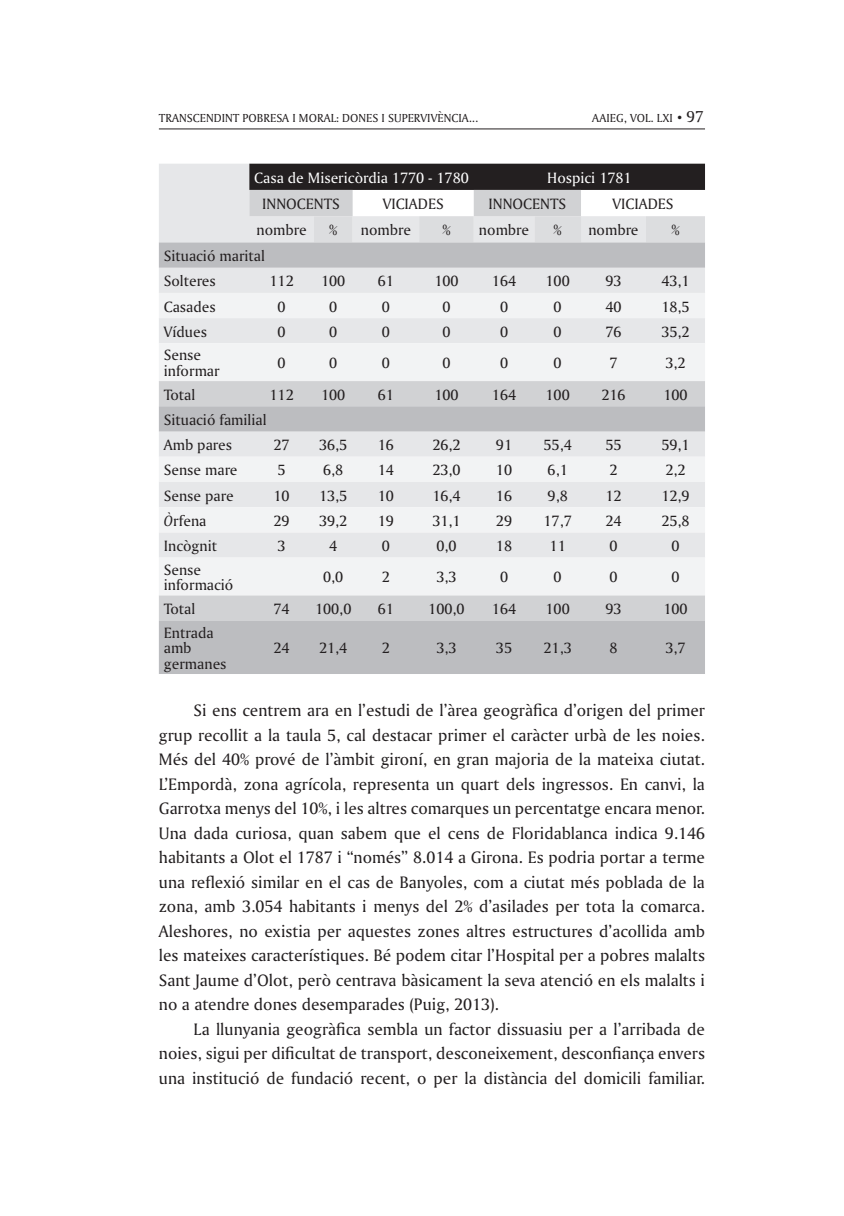
<style>
.page{position:relative;width:844px;height:1216px;background:#fff}
.page>*{position:absolute;margin:0;border:0;box-sizing:border-box;transform-origin:0 0}
.t1{font:17.5px/24.5px "Amerigo BT Roman A";color:#231f20;text-align:justify}
.t2{font:15.75px/15.8px "Amerigo BT Roman A";color:#231f20}
.t3{font:15.75px "Amerigo BT Roman A";color:#fff}
.t4{font:12.25px "Amerigo BT Roman A";color:#231f20}
.s1{font-size:16.62px}
.s2{font-family:"Amerigo BT Italic A"}
</style>
<div class="page">
<hr style="left:159px;top:129px;width:545px;height:1px;background:#231f20">
<div style="left:249px;top:164px;width:455px;height:26px;background:#231f20"></div>
<svg style="left:159px;top:190px;width:422px;height:52px"></svg>
<div style="left:314px;top:216px;width:390px;height:26px;background:#e3e3e5"></div>
<svg style="left:159px;top:242px;width:545px;height:432px;background:#c8c9cc"></svg>
<svg style="left:159px;top:293px;width:545px;height:302px;fill:#f0f1f2"></svg>
<p class="t4" style="left:159px;top:110px;width:320px">TRANSCENDINT POBRESA I MORAL: DONES I SUPERVIVÈNCIA...</p>
<p class="t4" style="left:592px;top:110px;width:113px">AAIEG, VOL. LXI • <span class="s1">97</span></p>
<p class="t3" style="left:254px;top:168px;width:216px">Casa de Misericòrdia 1770 - 1780</p>
<p class="t3" style="left:547px;top:168px;width:86px">Hospici 1781</p>
<p class="t2" style="left:262px;top:196px;width:79px">INNOCENTS</p>
<p class="t2" style="left:382px;top:196px;width:62px">VICIADES</p>
<p class="t2" style="left:488px;top:196px;width:79px">INNOCENTS</p>
<p class="t2" style="left:612px;top:196px;width:62px">VICIADES</p>
<p class="t2" style="left:256px;top:222px;width:52px">nombre</p>
<p class="t2" style="left:329px;top:222px;width:10px">%</p>
<p class="t2" style="left:361px;top:222px;width:52px">nombre</p>
<p class="t2" style="left:442px;top:222px;width:10px">%</p>
<p class="t2" style="left:479px;top:222px;width:52px">nombre</p>
<p class="t2" style="left:553px;top:222px;width:10px">%</p>
<p class="t2" style="left:588px;top:222px;width:52px">nombre</p>
<p class="t2" style="left:671px;top:222px;width:10px">%</p>
<p class="t2" style="left:164px;top:248px;width:103px">Situació marital</p>
<p class="t2" style="left:164px;top:273px;width:53px">Solteres</p>
<p class="t2" style="left:269px;top:273px;width:26px">112</p>
<p class="t2" style="left:321px;top:273px;width:26px">100</p>
<p class="t2" style="left:377px;top:273px;width:18px">61</p>
<p class="t2" style="left:434px;top:273px;width:26px">100</p>
<p class="t2" style="left:492px;top:273px;width:26px">164</p>
<p class="t2" style="left:545px;top:273px;width:26px">100</p>
<p class="t2" style="left:605px;top:273px;width:18px">93</p>
<p class="t2" style="left:661px;top:273px;width:30px">43,1</p>
<p class="t2" style="left:164px;top:298px;width:53px">Casades</p>
<p class="t2" style="left:277px;top:298px;width:10px">0</p>
<p class="t2" style="left:329px;top:298px;width:10px">0</p>
<p class="t2" style="left:382px;top:298px;width:10px">0</p>
<p class="t2" style="left:442px;top:298px;width:10px">0</p>
<p class="t2" style="left:500px;top:298px;width:10px">0</p>
<p class="t2" style="left:553px;top:298px;width:10px">0</p>
<p class="t2" style="left:605px;top:298px;width:18px">40</p>
<p class="t2" style="left:661px;top:298px;width:30px">18,5</p>
<p class="t2" style="left:164px;top:323px;width:45px">Vídues</p>
<p class="t2" style="left:277px;top:323px;width:10px">0</p>
<p class="t2" style="left:329px;top:323px;width:10px">0</p>
<p class="t2" style="left:382px;top:323px;width:10px">0</p>
<p class="t2" style="left:442px;top:323px;width:10px">0</p>
<p class="t2" style="left:500px;top:323px;width:10px">0</p>
<p class="t2" style="left:553px;top:323px;width:10px">0</p>
<p class="t2" style="left:605px;top:323px;width:18px">76</p>
<p class="t2" style="left:661px;top:323px;width:30px">35,2</p>
<p class="t2" style="left:164px;top:347px;width:57px">Sense informar</p>
<p class="t2" style="left:277px;top:355px;width:10px">0</p>
<p class="t2" style="left:329px;top:355px;width:10px">0</p>
<p class="t2" style="left:382px;top:355px;width:10px">0</p>
<p class="t2" style="left:442px;top:355px;width:10px">0</p>
<p class="t2" style="left:500px;top:355px;width:10px">0</p>
<p class="t2" style="left:553px;top:355px;width:10px">0</p>
<p class="t2" style="left:609px;top:355px;width:10px">7</p>
<p class="t2" style="left:665px;top:355px;width:22px">3,2</p>
<p class="t2" style="left:164px;top:386px;width:33px">Total</p>
<p class="t2" style="left:269px;top:386px;width:26px">112</p>
<p class="t2" style="left:321px;top:386px;width:26px">100</p>
<p class="t2" style="left:377px;top:386px;width:18px">61</p>
<p class="t2" style="left:434px;top:386px;width:26px">100</p>
<p class="t2" style="left:492px;top:386px;width:26px">164</p>
<p class="t2" style="left:545px;top:386px;width:26px">100</p>
<p class="t2" style="left:601px;top:386px;width:26px">216</p>
<p class="t2" style="left:663px;top:386px;width:26px">100</p>
<p class="t2" style="left:164px;top:411px;width:104px">Situació familial</p>
<p class="t2" style="left:164px;top:436px;width:70px">Amb pares</p>
<p class="t2" style="left:273px;top:436px;width:18px">27</p>
<p class="t2" style="left:319px;top:436px;width:30px">36,5</p>
<p class="t2" style="left:377px;top:436px;width:18px">16</p>
<p class="t2" style="left:432px;top:436px;width:30px">26,2</p>
<p class="t2" style="left:496px;top:436px;width:18px">91</p>
<p class="t2" style="left:543px;top:436px;width:30px">55,4</p>
<p class="t2" style="left:605px;top:436px;width:18px">55</p>
<p class="t2" style="left:661px;top:436px;width:30px">59,1</p>
<p class="t2" style="left:164px;top:462px;width:75px">Sense mare</p>
<p class="t2" style="left:277px;top:462px;width:10px">5</p>
<p class="t2" style="left:323px;top:462px;width:22px">6,8</p>
<p class="t2" style="left:377px;top:462px;width:18px">14</p>
<p class="t2" style="left:432px;top:462px;width:30px">23,0</p>
<p class="t2" style="left:496px;top:462px;width:18px">10</p>
<p class="t2" style="left:547px;top:462px;width:22px">6,1</p>
<p class="t2" style="left:609px;top:462px;width:10px">2</p>
<p class="t2" style="left:665px;top:462px;width:22px">2,2</p>
<p class="t2" style="left:164px;top:487px;width:71px">Sense pare</p>
<p class="t2" style="left:273px;top:487px;width:18px">10</p>
<p class="t2" style="left:319px;top:487px;width:30px">13,5</p>
<p class="t2" style="left:377px;top:487px;width:18px">10</p>
<p class="t2" style="left:432px;top:487px;width:30px">16,4</p>
<p class="t2" style="left:496px;top:487px;width:18px">16</p>
<p class="t2" style="left:547px;top:487px;width:22px">9,8</p>
<p class="t2" style="left:605px;top:487px;width:18px">12</p>
<p class="t2" style="left:661px;top:487px;width:30px">12,9</p>
<p class="t2" style="left:164px;top:512px;width:44px"><span class="s2">Ò</span>rfena</p>
<p class="t2" style="left:273px;top:512px;width:18px">29</p>
<p class="t2" style="left:319px;top:512px;width:30px">39,2</p>
<p class="t2" style="left:377px;top:512px;width:18px">19</p>
<p class="t2" style="left:432px;top:512px;width:30px">31,1</p>
<p class="t2" style="left:496px;top:512px;width:18px">29</p>
<p class="t2" style="left:543px;top:512px;width:30px">17,7</p>
<p class="t2" style="left:605px;top:512px;width:18px">24</p>
<p class="t2" style="left:661px;top:512px;width:30px">25,8</p>
<p class="t2" style="left:164px;top:537px;width:55px">Incògnit</p>
<p class="t2" style="left:277px;top:537px;width:10px">3</p>
<p class="t2" style="left:329px;top:537px;width:10px">4</p>
<p class="t2" style="left:382px;top:537px;width:10px">0</p>
<p class="t2" style="left:436px;top:537px;width:22px">0,0</p>
<p class="t2" style="left:496px;top:537px;width:18px">18</p>
<p class="t2" style="left:549px;top:537px;width:18px">11</p>
<p class="t2" style="left:609px;top:537px;width:10px">0</p>
<p class="t2" style="left:671px;top:537px;width:10px">0</p>
<p class="t2" style="left:164px;top:561px;width:71px">Sense informació</p>
<p class="t2" style="left:323px;top:569px;width:22px">0,0</p>
<p class="t2" style="left:382px;top:569px;width:10px">2</p>
<p class="t2" style="left:436px;top:569px;width:22px">3,3</p>
<p class="t2" style="left:500px;top:569px;width:10px">0</p>
<p class="t2" style="left:553px;top:569px;width:10px">0</p>
<p class="t2" style="left:609px;top:569px;width:10px">0</p>
<p class="t2" style="left:671px;top:569px;width:10px">0</p>
<p class="t2" style="left:164px;top:600px;width:33px">Total</p>
<p class="t2" style="left:273px;top:600px;width:18px">74</p>
<p class="t2" style="left:315px;top:600px;width:38px">100,0</p>
<p class="t2" style="left:377px;top:600px;width:18px">61</p>
<p class="t2" style="left:428px;top:600px;width:38px">100,0</p>
<p class="t2" style="left:492px;top:600px;width:26px">164</p>
<p class="t2" style="left:545px;top:600px;width:26px">100</p>
<p class="t2" style="left:605px;top:600px;width:18px">93</p>
<p class="t2" style="left:663px;top:600px;width:26px">100</p>
<p class="t2" style="left:164px;top:624px;width:64px">Entrada amb germanes</p>
<p class="t2" style="left:273px;top:639px;width:18px">24</p>
<p class="t2" style="left:319px;top:639px;width:30px">21,4</p>
<p class="t2" style="left:382px;top:639px;width:10px">2</p>
<p class="t2" style="left:436px;top:639px;width:22px">3,3</p>
<p class="t2" style="left:496px;top:639px;width:18px">35</p>
<p class="t2" style="left:543px;top:639px;width:30px">21,3</p>
<p class="t2" style="left:609px;top:639px;width:10px">8</p>
<p class="t2" style="left:665px;top:639px;width:22px">3,7</p>
<p class="t1" style="left:159px;top:697px;width:547px;text-indent:35px">Si ens centrem ara en l’estudi de l’àrea geogràfica d’origen del primer grup recollit a la taula 5, cal destacar primer el caràcter urbà de les noies.<br>Més del 40% prové de l’àmbit gironí, en gran majoria de la mateixa ciutat.<br>L’Empordà, zona agrícola, representa un quart dels ingressos. En canvi, la Garrotxa menys del 10%, i les altres comarques un percentatge encara menor.<br>Una dada curiosa, quan sabem que el cens de Floridablanca indica 9.146 habitants a Olot el 1787 i “només” 8.014 a Girona. Es podria portar a terme una reflexió similar en el cas de Banyoles, com a ciutat més poblada de la zona, amb 3.054 habitants i menys del 2% d’asilades per tota la comarca.<br>Aleshores, no existia per aquestes zones altres estructures d’acollida amb les mateixes característiques. Bé podem citar l’Hospital per a pobres malalts Sant Jaume d’Olot, però centrava bàsicament la seva atenció en els malalts i no a atendre dones desemparades (Puig, 2013).</p>
<p class="t1" style="left:159px;top:1016px;width:547px;text-indent:35px">La llunyania geogràfica sembla un factor dissuasiu per a l’arribada de noies, sigui per dificultat de transport, desconeixement, desconfiança envers una institució de fundació recent, o per la distància del domicili familiar.</p>
</div>
